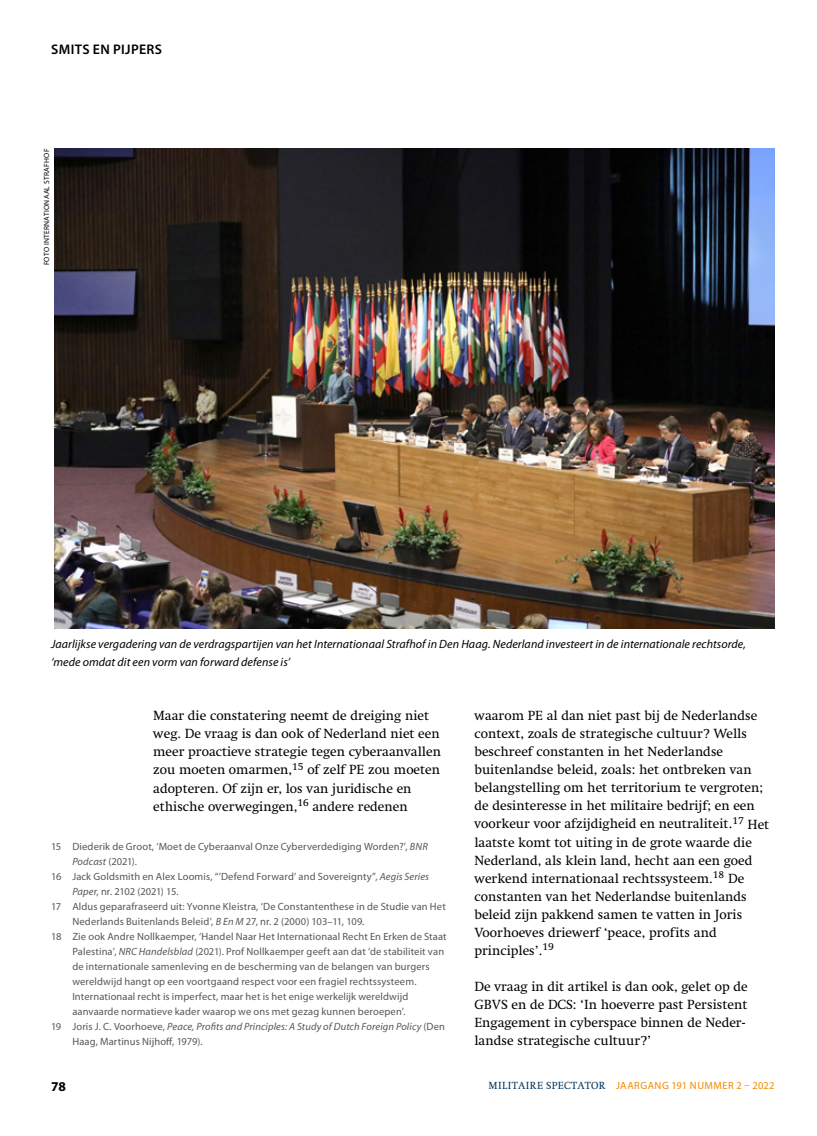
<style>
.page{position:relative;width:817px;height:1136px;background:#fff}
.page>*{position:absolute;margin:0;border:0;box-sizing:border-box;transform-origin:0 0}
.t1{font:600 13.95px "Myriad Pro";letter-spacing:.03em;color:#000}
.t2{font:13.5px/18px "Swift LT Std";color:#000}
.t3{font:700 13.5px "Myriad Pro";color:#000}
.t4{font:italic 12px/18px "Myriad Pro";letter-spacing:.005em;color:#000}
.t5{font:10.5px "Myriad Pro";letter-spacing:.015em;color:#555756}
.t6{font:italic 10.5px "Myriad Pro";letter-spacing:.01em;color:#555756}
.t7{font:10.5px "Myriad Pro";letter-spacing:.045em;color:#f38a00}
.t8{font:10.5px "Myriad Pro";letter-spacing:-.02em;color:#555756}
.t9{font:7.5px "Myriad Pro";letter-spacing:.04em;color:#000}
.s1{font-style:italic}
.s2{font-style:normal}
.s3{font-family:"Swift LT Std";color:#00355f}
</style>
<div class="page">
<img style="left:54px;top:148px;width:720px;height:480px">
<p class="t1" style="left:51px;top:40px;width:111px">SMITS EN PIJPERS</p>
<p class="t9" style="left:42px;top:265px;width:118px;rotate:-90deg">FOTO INTERNATIONAAL STRAFHOF</p>
<p class="t4" style="left:51px;top:635px;width:696px">Jaarlijkse vergadering van de verdragspartijen van het Internationaal Strafhof in Den Haag. Nederland investeert in de internationale rechtsorde, ‘mede omdat dit een vorm van forward defense is’</p>
<p class="t2" style="left:153px;top:707px;width:289px">Maar die constatering neemt de dreiging niet weg. De vraag is dan ook of Nederland niet een meer proactieve strategie tegen cyberaanvallen zou moeten omarmen,<sup>15</sup> of zelf PE zou moeten adopteren. Of zijn er, los van juridische en ethische overwegingen,<sup>16</sup> andere redenen</p>
<p class="t2" style="left:474px;top:707px;width:296px">waarom PE al dan niet past bij de Nederlandse context, zoals de strategische cultuur? Wells beschreef constanten in het Nederlandse buitenlandse beleid, zoals: het ontbreken van belangstelling om het territorium te vergroten; de desinteresse in het militaire bedrijf; en een voorkeur voor afzijdigheid en neutraliteit.<sup>17</sup> Het laatste komt tot uiting in de grote waarde die Nederland, als klein land, hecht aan een goed werkend internationaal rechtssysteem.<sup>18</sup> De constanten van het Nederlandse buitenlands beleid zijn pakkend samen te vatten in Joris Voorhoeves driewerf ‘peace, profits and principles’.<sup>19</sup></p>
<p class="t2" style="left:474px;top:977px;width:275px">De vraag in dit artikel is dan ook, gelet op de GBVS en de DCS: ‘In hoeverre past Persistent Engagement in cyberspace binnen de Neder&shy;landse strategische cultuur?’</p>
<p class="t5" style="left:51px;top:839px;width:378px">15 Diederik de Groot, ‘Moet de Cyberaanval Onze Cyberverdediging Worden?’, <span class="s1">BNR</span></p>
<p class="t6" style="left:72px;top:854px;width:66px">Podcast <span class="s2">(2021).</span></p>
<p class="t5" style="left:51px;top:869px;width:379px">16 Jack Goldsmith en Alex Loomis, “‘Defend Forward’ and Sovereignty”, <span class="s1">Aegis Series</span></p>
<p class="t8" style="left:72px;top:884px;width:108px"><span class="s1">Paper</span>, nr. 2102 (2021) 15.</p>
<p class="t5" style="left:51px;top:899px;width:396px">17 Aldus geparafraseerd uit: Yvonne Kleistra, ‘De Constantenthese in de Studie van Het</p>
<p class="t5" style="left:72px;top:914px;width:293px">Nederlands Buitenlands Beleid’, <span class="s1">B En M</span> 27, nr. 2 (2000) 103–11, 109.</p>
<p class="t5" style="left:51px;top:929px;width:397px">18 Zie ook Andre Nollkaemper, ‘Handel Naar Het Internationaal Recht En Erken de Staat</p>
<p class="t5" style="left:72px;top:944px;width:373px">Palestina’, <span class="s1">NRC Handelsblad</span> (2021). Prof Nollkaemper geeft aan dat ‘de stabiliteit van</p>
<p class="t5" style="left:72px;top:959px;width:359px">de internationale samenleving en de bescherming van de belangen van burgers</p>
<p class="t5" style="left:72px;top:974px;width:345px">wereldwijd hangt op een voortgaand respect voor een fragiel rechtssysteem.</p>
<p class="t5" style="left:72px;top:989px;width:337px">Internationaal recht is imperfect, maar het is het enige werkelijk wereldwijd</p>
<p class="t5" style="left:72px;top:1004px;width:335px">aanvaarde normatieve kader waarop we ons met gezag kunnen beroepen’.</p>
<p class="t6" style="left:51px;top:1019px;width:395px"><span class="s2">19 Joris J. C. Voorhoeve,</span> Peace, Profits and Principles: A Study of Dutch Foreign Policy <span class="s2">(Den</span></p>
<p class="t5" style="left:72px;top:1034px;width:132px">Haag, Martinus Nijhoff, 1979).</p>
<p class="t3" style="left:51px;top:1077px;width:16px">78</p>
<p class="t7" style="left:488px;top:1078px;width:287px"><span class="s3">MILITAIRE SPECTATOR</span> JAARGANG 191 NUMMER 2 – 2022</p>
</div>
